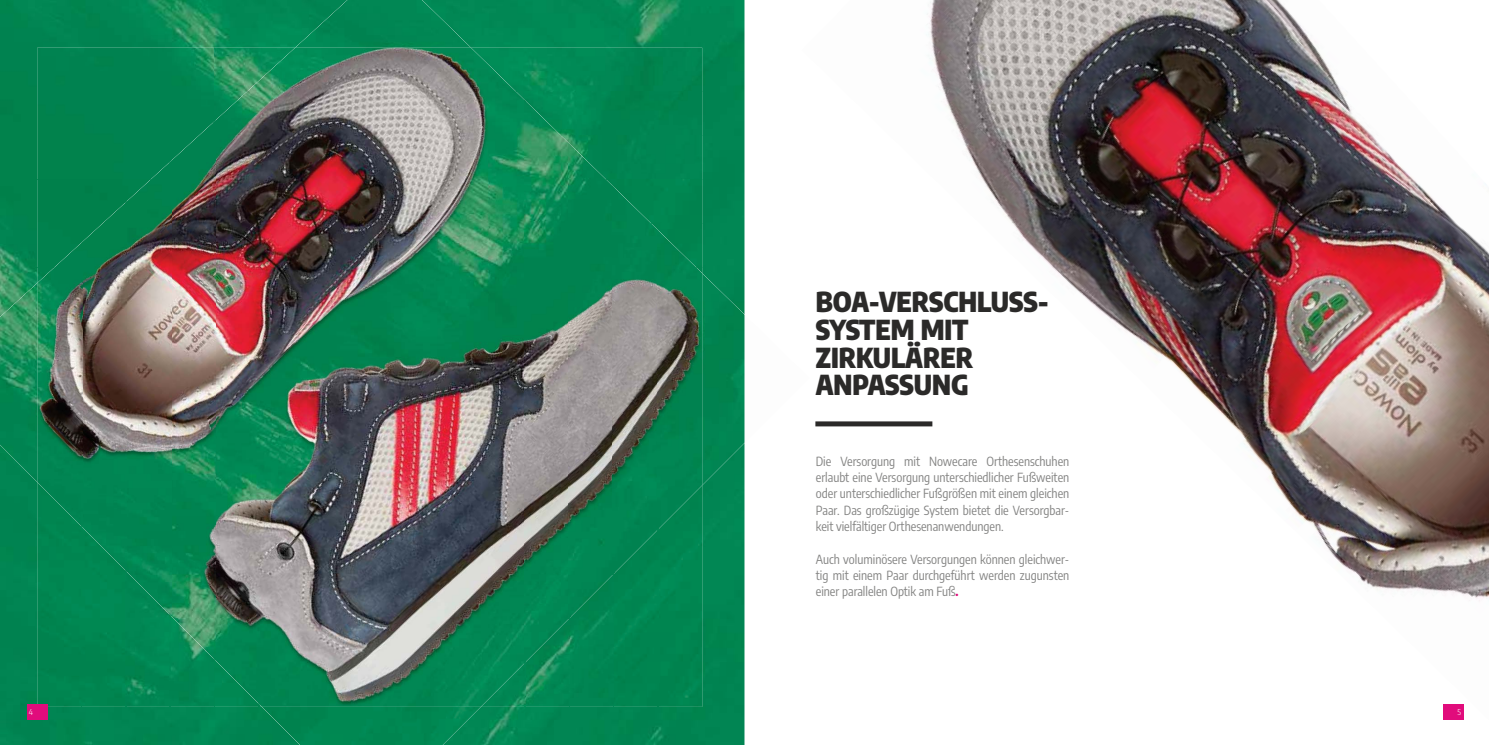
<style>
.page{position:relative;width:1489px;height:745px;background:#fff}
.page>*{position:absolute;margin:0;border:0;box-sizing:border-box;transform-origin:0 0}
.t1{font:900 27.38px/27.8px "Encode Sans Condensed";color:#2b2a29}
.t2{font:12.5px/16.2px "Encode Sans Condensed";color:#838382;text-align:justify}
.t3{font:300 8.12px "Encode Sans Condensed";color:#fff}
.s1{font-weight:700;color:#e10c7c}
</style>
<div class="page">
<div style="left:0;top:485px;width:744px;height:259px;background:#018553"></div>
<div style="left:37px;top:531px;width:44px;height:175px;background:#008550"></div>
<div style="left:658px;top:531px;width:44px;height:175px;background:#008550"></div>
<div style="left:81px;top:575px;width:44px;height:131px;background:#008852"></div>
<div style="left:614px;top:575px;width:44px;height:131px;background:#008550"></div>
<img style="left:125px;top:619px;width:45px;height:87px">
<div style="left:570px;top:619px;width:44px;height:87px;background:#018553"></div>
<div style="left:170px;top:663px;width:44px;height:43px;background:#008653"></div>
<img style="left:525px;top:663px;width:45px;height:43px">
<div style="left:262px;top:706px;width:219px;height:38px;background:#008852"></div>
<img style="left:744px;top:314px;width:1px;height:129px">
<img style="left:0;top:0;width:744px;height:485px">
<img style="left:214px;top:48px;width:311px;height:658px">
<img style="left:170px;top:91px;width:45px;height:572px">
<img style="left:524px;top:91px;width:46px;height:572px">
<img style="left:125px;top:135px;width:46px;height:484px">
<img style="left:568px;top:135px;width:46px;height:484px">
<img style="left:81px;top:179px;width:45px;height:396px">
<img style="left:612px;top:179px;width:46px;height:396px">
<img style="left:37px;top:223px;width:45px;height:308px">
<img style="left:657px;top:223px;width:45px;height:308px">
<img style="left:815px;top:0;width:673px;height:719px">
<div style="left:27px;top:704px;width:20px;height:15px;background:#e10c7c"></div>
<div style="left:1442px;top:704px;width:21px;height:15px;background:#e10c7c"></div>
<h1 class="t1" style="left:815px;top:291px;width:234px">BOA-VERSCHLUSS-<br>SYSTEM MIT<br>ZIRKULÄRER<br>ANPASSUNG</h1>
<p class="t2" style="left:815px;top:454px;width:255px">Die Versorgung mit Nowecare Orthesenschuhen erlaubt eine Versorgung unterschiedlicher Fußweiten oder unterschiedlicher Fußgrößen mit einem gleichen Paar. Das großzügige System bietet die Versorgbar&shy;keit vielfältiger Orthesenanwendungen.</p>
<p class="t2" style="left:815px;top:551px;width:255px">Auch voluminösere Versorgungen können gleichwer&shy;tig mit einem Paar durchgeführt werden zugunsten einer parallelen Optik am Fuß<span class="s1">.</span></p>
<p class="t3" style="left:29px;top:707px;width:6px">4</p>
<p class="t3" style="left:1457px;top:707px;width:5px">5</p>
</div>
